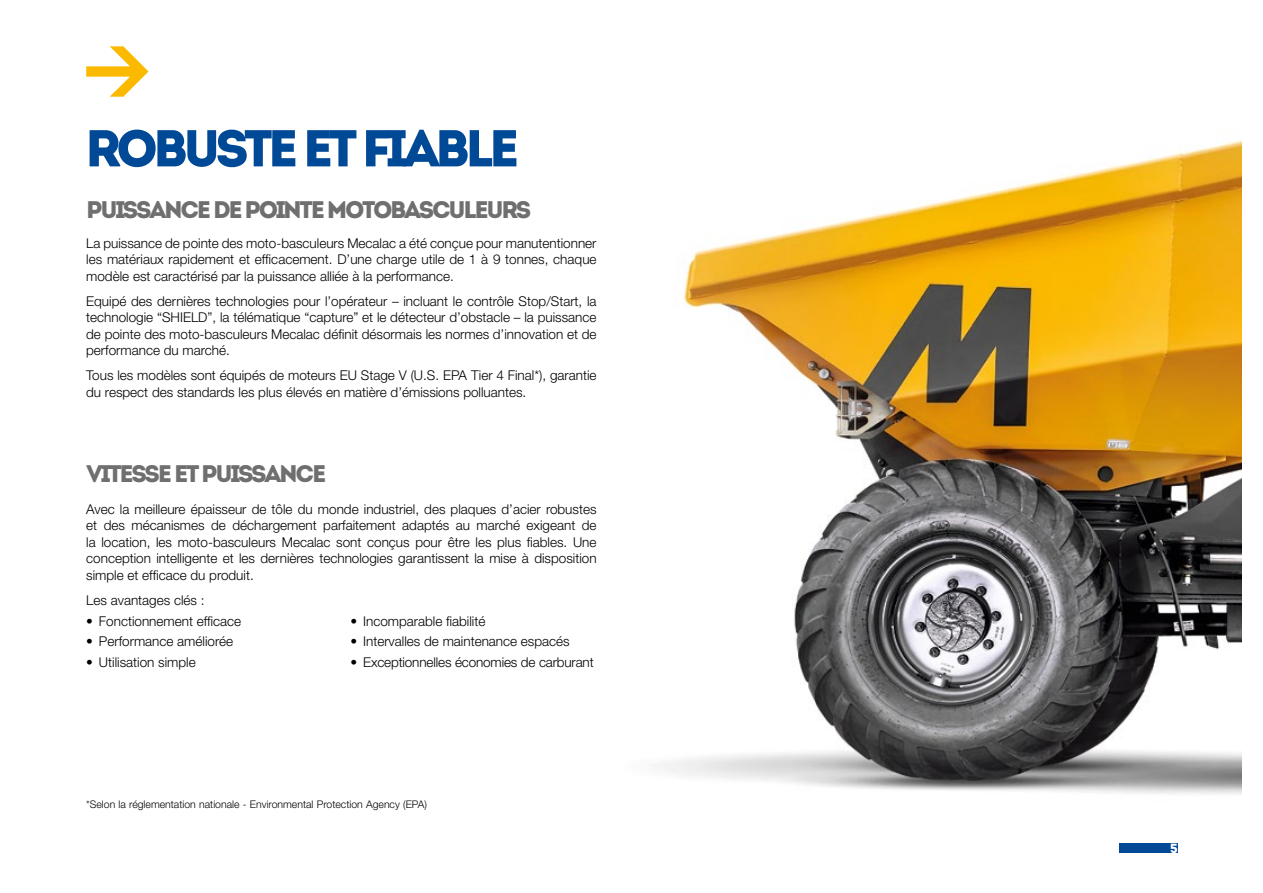
<style>
.page{position:relative;width:1263px;height:893px;background:#fff}
.page>*{position:absolute;margin:0;border:0;box-sizing:border-box;transform-origin:0 0}
.t1{font:51.75px "Intro";letter-spacing:-.1em;color:#004996}
.t2{font:24px "Intro";letter-spacing:-.1em;color:#706f6f}
.t3{font:300 13.5px/16.5px "Helvetica Neue LT Pro";color:#000;text-align:justify}
.t4{font:13.35px "Intro";color:#fff}
.t5{font:300 10.5px "Helvetica Neue LT Pro";color:#000}
</style>
<div class="page">
<div style="left:1119px;top:843px;width:59px;height:10px;background:#004996"></div>
<img style="left:664px;top:140px;width:578px;height:654px">
<svg style="left:86px;top:46px;width:63px;height:51px"></svg>
<h1 class="t1" style="left:85px;top:117px;width:436px">ROBUSTE ET FIABLE</h1>
<h2 class="t2" style="left:86px;top:195px;width:447px">PUISSANCE DE POINTE MOTOBASCULEURS</h2>
<p class="t3" style="left:86px;top:234px;width:512px">La puissance de pointe des moto-basculeurs Mecalac a été conçue pour manutentionner les matériaux rapidement et efficacement. D’une charge utile de 1 à 9 tonnes, chaque modèle est caractérisé par la puissance alliée à la performance.</p>
<p class="t3" style="left:86px;top:292px;width:512px">Equipé des dernières technologies pour l’opérateur – incluant le contrôle Stop/Start, la technologie “SHIELD”, la télématique “capture” et le détecteur d’obstacle – la puissance de pointe des moto-basculeurs Mecalac définit désormais les normes d’innovation et de performance du marché.</p>
<p class="t3" style="left:86px;top:367px;width:512px">Tous les modèles sont équipés de moteurs EU Stage V (U.S. EPA Tier 4 Final*), garantie du respect des standards les plus élevés en matière d’émissions polluantes.</p>
<h2 class="t2" style="left:86px;top:460px;width:242px">VITESSE ET PUISSANCE</h2>
<p class="t3" style="left:86px;top:500px;width:512px">Avec la meilleure épaisseur de tôle du monde industriel, des plaques d’acier robustes et des mécanismes de déchargement parfaitement adaptés au marché exigeant de la location, les moto-basculeurs Mecalac sont conçus pour être les plus fiables. Une conception intelligente et les dernières technologies garantissent la mise à disposition simple et efficace du produit.</p>
<p class="t3" style="left:86px;top:591px;width:120px">Les avantages clés :</p>
<p class="t3" style="left:86px;top:612px;width:157px">• Fonctionnement efficace</p>
<p class="t3" style="left:86px;top:633px;width:148px">• Performance améliorée</p>
<p class="t3" style="left:86px;top:654px;width:111px">• Utilisation simple</p>
<p class="t3" style="left:350px;top:612px;width:137px">• Incomparable fiabilité</p>
<p class="t3" style="left:350px;top:633px;width:221px">• Intervalles de maintenance espacés</p>
<p class="t3" style="left:350px;top:654px;width:245px">• Exceptionnelles économies de carburant</p>
<p class="t5" style="left:86px;top:798px;width:342px">*Selon la réglementation nationale - Environmental Protection Agency (EPA)</p>
<p class="t4" style="left:1170px;top:840px;width:9px">5</p>
</div>
